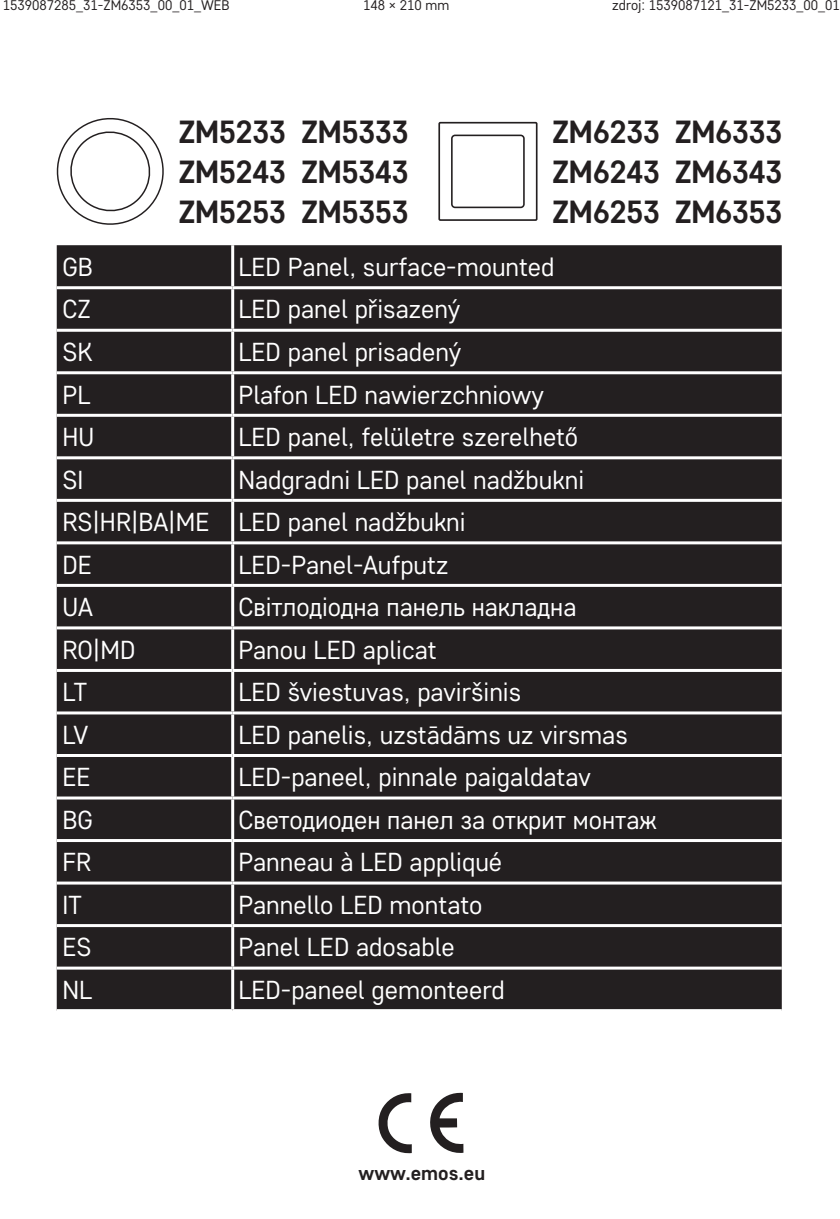
<style>
.page{position:relative;width:840px;height:1219px;background:#fff}
.page>*{position:absolute;margin:0;border:0;box-sizing:border-box;transform-origin:0 0}
.t1{font:700 32px/39.8px "Core Sans D55";letter-spacing:-.02em;color:#231f20;text-align:justify}
.t2{font:26px/42.6px "Core Sans D35";color:#fff}
.t3{font:700 20px "Core Sans D55";color:#231f20}
.t4{font:14px "Core Sans D35";color:#231f20}
</style>
<div class="page">
<svg style="left:430px;top:1092px;width:33px;height:61px"></svg>
<svg style="left:378px;top:1093px;width:33px;height:61px"></svg>
<svg style="left:56px;top:118px;width:108px;height:107px"></svg>
<div style="left:438px;top:122px;width:99px;height:99px;border:2px solid #231f20"></div>
<div style="left:451px;top:135px;width:73px;height:73px;border:2px solid #231f20;border-radius:3px"></div>
<div style="left:57px;top:245px;width:724px;height:764px;background:#231f20"></div>
<hr style="left:231px;top:245px;width:3px;height:41px;background:#fff">
<hr style="left:57px;top:286px;width:175px;height:3px;background:#fff">
<hr style="left:232px;top:286px;width:549px;height:3px;background:#fff">
<hr style="left:231px;top:289px;width:3px;height:40px;background:#fff">
<hr style="left:57px;top:329px;width:175px;height:3px;background:#fff">
<hr style="left:232px;top:329px;width:549px;height:3px;background:#fff">
<hr style="left:231px;top:332px;width:3px;height:39px;background:#fff">
<hr style="left:57px;top:371px;width:175px;height:3px;background:#fff">
<hr style="left:232px;top:371px;width:549px;height:3px;background:#fff">
<hr style="left:231px;top:374px;width:3px;height:40px;background:#fff">
<hr style="left:57px;top:414px;width:175px;height:3px;background:#fff">
<hr style="left:232px;top:414px;width:549px;height:3px;background:#fff">
<hr style="left:231px;top:417px;width:3px;height:39px;background:#fff">
<hr style="left:57px;top:456px;width:175px;height:3px;background:#fff">
<hr style="left:232px;top:456px;width:549px;height:3px;background:#fff">
<hr style="left:231px;top:459px;width:3px;height:40px;background:#fff">
<hr style="left:57px;top:499px;width:175px;height:3px;background:#fff">
<hr style="left:232px;top:499px;width:549px;height:3px;background:#fff">
<hr style="left:231px;top:502px;width:3px;height:39px;background:#fff">
<hr style="left:57px;top:541px;width:175px;height:3px;background:#fff">
<hr style="left:232px;top:541px;width:549px;height:3px;background:#fff">
<hr style="left:231px;top:544px;width:3px;height:40px;background:#fff">
<hr style="left:57px;top:584px;width:175px;height:3px;background:#fff">
<hr style="left:232px;top:584px;width:549px;height:3px;background:#fff">
<hr style="left:231px;top:587px;width:3px;height:39px;background:#fff">
<hr style="left:57px;top:626px;width:175px;height:3px;background:#fff">
<hr style="left:232px;top:626px;width:549px;height:3px;background:#fff">
<hr style="left:231px;top:629px;width:3px;height:40px;background:#fff">
<hr style="left:57px;top:669px;width:175px;height:3px;background:#fff">
<hr style="left:232px;top:669px;width:549px;height:3px;background:#fff">
<hr style="left:231px;top:672px;width:3px;height:39px;background:#fff">
<hr style="left:57px;top:711px;width:175px;height:3px;background:#fff">
<hr style="left:232px;top:711px;width:549px;height:3px;background:#fff">
<hr style="left:231px;top:714px;width:3px;height:40px;background:#fff">
<hr style="left:57px;top:754px;width:175px;height:3px;background:#fff">
<hr style="left:232px;top:754px;width:549px;height:3px;background:#fff">
<hr style="left:231px;top:757px;width:3px;height:39px;background:#fff">
<hr style="left:57px;top:796px;width:175px;height:3px;background:#fff">
<hr style="left:232px;top:796px;width:549px;height:3px;background:#fff">
<hr style="left:231px;top:799px;width:3px;height:40px;background:#fff">
<hr style="left:57px;top:839px;width:175px;height:3px;background:#fff">
<hr style="left:232px;top:839px;width:549px;height:3px;background:#fff">
<hr style="left:231px;top:842px;width:3px;height:39px;background:#fff">
<hr style="left:57px;top:881px;width:175px;height:3px;background:#fff">
<hr style="left:232px;top:881px;width:549px;height:3px;background:#fff">
<hr style="left:231px;top:884px;width:3px;height:40px;background:#fff">
<hr style="left:57px;top:924px;width:175px;height:3px;background:#fff">
<hr style="left:232px;top:924px;width:549px;height:3px;background:#fff">
<hr style="left:231px;top:927px;width:3px;height:40px;background:#fff">
<hr style="left:57px;top:967px;width:175px;height:3px;background:#fff">
<hr style="left:232px;top:967px;width:549px;height:3px;background:#fff">
<hr style="left:231px;top:970px;width:3px;height:39px;background:#fff">
<p class="t4" style="left:3px;top:-4px;width:228px">1539087285_31-ZM6353_00_01_WEB</p>
<p class="t4" style="left:363px;top:-4px;width:87px">148 × 210 mm</p>
<p class="t4" style="left:612px;top:-4px;width:229px">zdroj: 1539087121_31-ZM5233_00_01</p>
<p class="t1" style="left:178px;top:111px;width:109px">ZM5233<br>ZM5243<br>ZM5253</p>
<p class="t1" style="left:552px;top:111px;width:109px">ZM6233<br>ZM6243<br>ZM6253</p>
<p class="t1" style="left:301px;top:111px;width:109px">ZM5333<br>ZM5343<br>ZM5353</p>
<p class="t1" style="left:674px;top:111px;width:109px">ZM6333<br>ZM6343<br>ZM6353</p>
<p class="t2" style="left:62px;top:245px;width:32px">GB</p>
<p class="t2" style="left:238px;top:245px;width:317px">LED Panel, surface-mounted</p>
<p class="t2" style="left:62px;top:287px;width:30px">CZ</p>
<p class="t2" style="left:238px;top:287px;width:223px">LED panel přisazený</p>
<p class="t2" style="left:62px;top:330px;width:31px">SK</p>
<p class="t2" style="left:238px;top:330px;width:224px">LED panel prisadený</p>
<p class="t2" style="left:62px;top:372px;width:30px">PL</p>
<p class="t2" style="left:238px;top:372px;width:307px">Plafon LED nawierzchniowy</p>
<p class="t2" style="left:62px;top:415px;width:33px">HU</p>
<p class="t2" style="left:238px;top:415px;width:341px">LED panel, felületre szerelhető</p>
<p class="t2" style="left:62px;top:457px;width:22px">SI</p>
<p class="t2" style="left:62px;top:457px;width:523px;text-indent:176px">Nadgradni LED panel nadžbukni<br>RS|HR|BA|ME LED panel nadžbukni<br>DE</p>
<p class="t2" style="left:238px;top:542px;width:211px">LED-Panel-Aufputz</p>
<p class="t2" style="left:62px;top:585px;width:32px">UA</p>
<p class="t2" style="left:238px;top:585px;width:339px">Світлодіодна панель накладна</p>
<p class="t2" style="left:62px;top:627px;width:74px">RO|MD</p>
<p class="t2" style="left:238px;top:627px;width:200px">Panou LED aplicat</p>
<p class="t2" style="left:62px;top:670px;width:26px">LT</p>
<p class="t2" style="left:238px;top:670px;width:284px">LED šviestuvas, paviršinis</p>
<p class="t2" style="left:62px;top:712px;width:27px">LV</p>
<p class="t2" style="left:238px;top:712px;width:391px">LED panelis, uzstādāms uz virsmas</p>
<p class="t2" style="left:62px;top:755px;width:30px">EE</p>
<p class="t2" style="left:238px;top:755px;width:353px">LED-paneel, pinnale paigaldatav</p>
<p class="t2" style="left:62px;top:797px;width:32px">BG</p>
<p class="t2" style="left:238px;top:797px;width:419px">Светодиоден панел за открит монтаж</p>
<p class="t2" style="left:62px;top:840px;width:30px">FR</p>
<p class="t2" style="left:238px;top:840px;width:265px">Panneau à LED appliqué</p>
<p class="t2" style="left:62px;top:882px;width:21px">IT</p>
<p class="t2" style="left:238px;top:882px;width:245px">Pannello LED montato</p>
<p class="t2" style="left:62px;top:925px;width:30px">ES</p>
<p class="t2" style="left:238px;top:925px;width:218px">Panel LED adosable</p>
<p class="t2" style="left:62px;top:967px;width:31px">NL</p>
<p class="t2" style="left:238px;top:967px;width:268px">LED-paneel gemonteerd</p>
<p class="t3" style="left:358px;top:1160px;width:128px">www.emos.eu</p>
</div>
